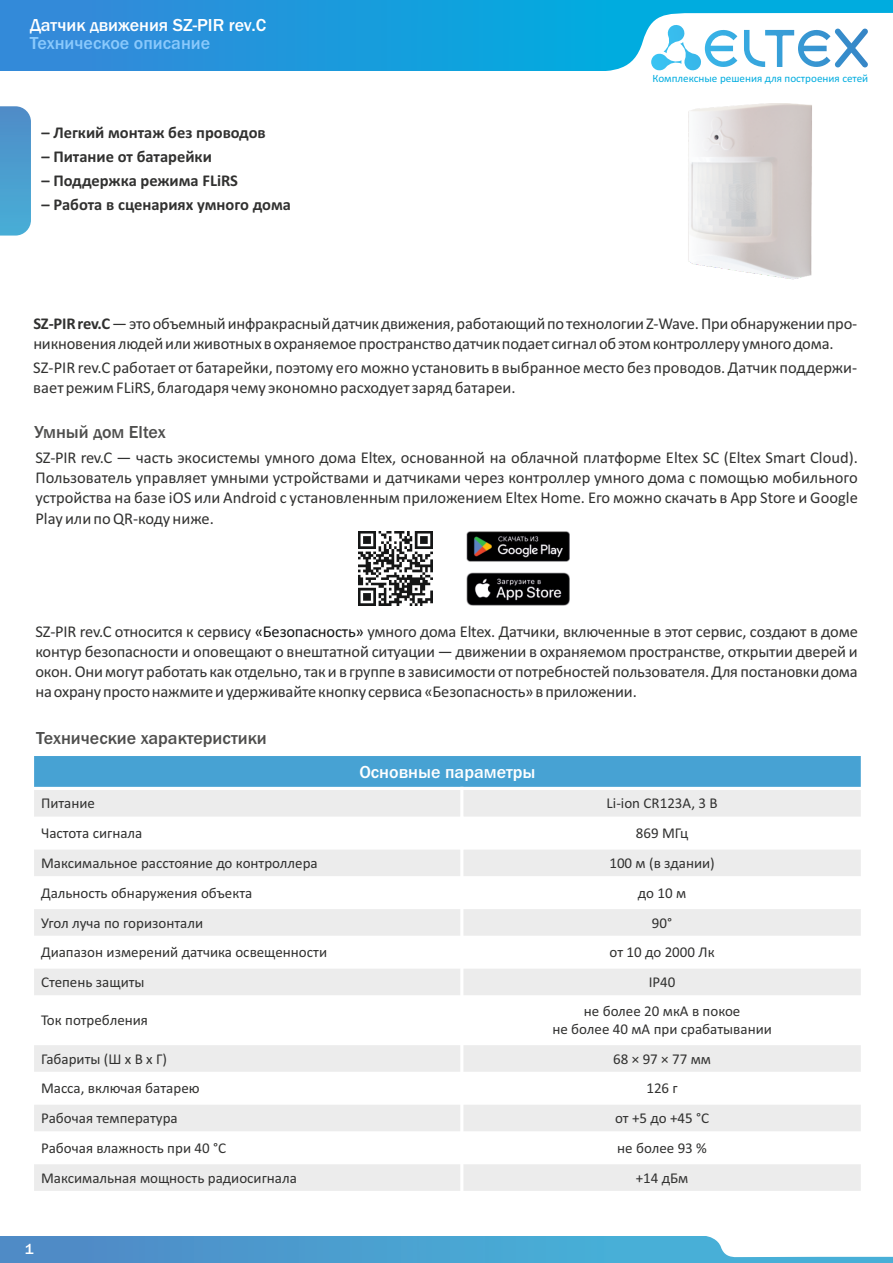
<style>
.page{position:relative;width:893px;height:1263px;background:#fff}
.page>*{position:absolute;margin:0;border:0;box-sizing:border-box;transform-origin:0 0}
.t1{font:500 18px "Franklin Gothic";color:#fff}
.t2{font:500 18px "Franklin Gothic";color:#4e4e4d}
.t3{font:500 18px "Franklin Gothic";color:#8ac9fc}
.t4{font:16.5px/20.1px "Calibri";letter-spacing:-.01em;color:#313130}
.t5{font:700 16.5px "Calibri";color:#313130}
.t6{font:15px "Calibri";color:#313130}
.t7{font:500 15px "Franklin Gothic";color:#fff}
.t8{font:11.1px "Calibri";color:#00acdf}
.s1{font-weight:700}
.s2{color:#151616}
</style>
<div class="page">
<div style="left:0;top:0;width:893px;height:71px;background:linear-gradient(to right,#3489d9,#00b4e0)"></div>
<svg style="left:589px;top:13px;width:304px;height:58px"></svg>
<div style="left:0;top:1236px;width:893px;height:27px;background:linear-gradient(to right,#4f8bc7,#46b8db)"></div>
<svg style="left:703px;top:1236px;width:190px;height:21px"></svg>
<svg style="left:0;top:106px;width:31px;height:130px;background:#51a0d0"></svg>
<img style="left:358px;top:531px;width:75px;height:75px">
<div style="left:32px;top:754px;width:830px;height:34px;background:#47a2d3"></div>
<div style="left:32px;top:788px;width:430px;height:30px;background:#ececec"></div>
<div style="left:462px;top:788px;width:400px;height:30px;background:#ececec"></div>
<div style="left:32px;top:848px;width:430px;height:30px;background:#ececec"></div>
<div style="left:462px;top:848px;width:400px;height:30px;background:#ececec"></div>
<div style="left:32px;top:907px;width:430px;height:30px;background:#ececec"></div>
<div style="left:462px;top:907px;width:400px;height:30px;background:#ececec"></div>
<div style="left:32px;top:967px;width:430px;height:30px;background:#ececec"></div>
<div style="left:462px;top:967px;width:400px;height:30px;background:#ececec"></div>
<div style="left:32px;top:1043px;width:430px;height:30px;background:#ececec"></div>
<div style="left:462px;top:1043px;width:400px;height:30px;background:#ececec"></div>
<div style="left:32px;top:1103px;width:430px;height:30px;background:#ececec"></div>
<div style="left:462px;top:1103px;width:400px;height:30px;background:#ececec"></div>
<div style="left:32px;top:1163px;width:430px;height:29px;background:#ececec"></div>
<div style="left:462px;top:1163px;width:400px;height:29px;background:#ececec"></div>
<hr style="left:31px;top:846px;width:3px;height:348px;background:#fff">
<hr style="left:31px;top:753px;width:3px;height:67px;background:#fff">
<hr style="left:460px;top:846px;width:3px;height:348px;background:#fff">
<hr style="left:460px;top:787px;width:3px;height:33px;background:#fff">
<hr style="left:861px;top:846px;width:3px;height:348px;background:#fff">
<hr style="left:861px;top:753px;width:3px;height:67px;background:#fff">
<hr style="left:31px;top:1191px;width:432px;height:3px;background:#fff">
<hr style="left:460px;top:1191px;width:404px;height:3px;background:#fff">
<hr style="left:31px;top:1161px;width:833px;height:3px;background:#fff">
<hr style="left:31px;top:1131px;width:833px;height:3px;background:#fff">
<hr style="left:31px;top:1101px;width:833px;height:4px;background:#fff">
<hr style="left:31px;top:1072px;width:833px;height:3px;background:#fff">
<hr style="left:31px;top:1042px;width:833px;height:3px;background:#fff">
<hr style="left:31px;top:995px;width:833px;height:3px;background:#fff">
<hr style="left:31px;top:965px;width:833px;height:4px;background:#fff">
<hr style="left:31px;top:936px;width:833px;height:3px;background:#fff">
<hr style="left:31px;top:906px;width:833px;height:3px;background:#fff">
<hr style="left:31px;top:876px;width:833px;height:3px;background:#fff">
<hr style="left:31px;top:846px;width:432px;height:3px;background:#fff">
<hr style="left:460px;top:846px;width:404px;height:3px;background:#fff">
<hr style="left:31px;top:817px;width:432px;height:3px;background:#fff">
<hr style="left:460px;top:817px;width:404px;height:3px;background:#fff">
<hr style="left:31px;top:787px;width:833px;height:3px;background:#fff">
<hr style="left:31px;top:753px;width:833px;height:3px;background:#fff">
<img style="left:688px;top:103px;width:124px;height:177px">
<img style="left:466px;top:531px;width:104px;height:75px">
<p class="t1" style="left:30px;top:19px;width:238px">Датчик движения SZ-PIR rev.C</p>
<p class="t3" style="left:30px;top:36px;width:182px">Техническое описание</p>
<p class="t5" style="left:41px;top:125px;width:226px">– Легкий монтаж без проводов</p>
<p class="t5" style="left:41px;top:149px;width:172px">– Питание от батарейки</p>
<p class="t5" style="left:41px;top:174px;width:198px">– Поддержка режима FLiRS</p>
<p class="t5" style="left:41px;top:198px;width:251px">– Работа в сценариях умного дома</p>
<p class="t8" style="left:652px;top:73px;width:217px">Комплексные решения для построения сетей</p>
<p class="t4" style="left:33px;top:314px;width:825px"><span class="s1">SZ-PIRrev.C</span>—этообъемныйинфракрасныйдатчикдвижения,работающийпотехнологииZ-Wave.Приобнаружениипро&shy;никновениялюдейилиживотныхвохраняемоепространстводатчикподает сигналобэтомконтроллеруумногодома.</p>
<p class="t4" style="left:33px;top:359px;width:825px">SZ-PIR rev.C работает от батарейки, поэтому его можно установить в выбранное место без проводов. Датчик поддержи&shy;вает режим FLiRS, благодаря чему экономно расходует заряд батареи.</p>
<p class="t2" style="left:34px;top:425px;width:133px">Умный дом Eltex</p>
<p class="t4" style="left:35px;top:449px;width:824px;text-align:justify">SZ-PIR rev.C — часть экосистемы умного дома Eltex, основанной на облачной платформе Eltex SC (Eltex Smart Cloud).<br>Пользователь управляет умными устройствами и датчиками через контроллер умного дома с помощью мобильного устройства на базе iOS или Android с установленным приложением Eltex Home. Его можно скачать в App Store и Google Play или по QR-коду ниже.</p>
<p class="t4" style="left:35px;top:622px;width:824px;text-align:justify">SZ-PIR rev.C относится к сервису <span class="s2">«Безопасность»</span> умного дома Eltex. Датчики, включенные в этот сервис, создают в доме контур безопасности и оповещают о внештатной ситуации — движении в охраняемом пространстве, открытии дверей и окон.Онимогут работать как отдельно,так и в группе в зависимости от потребностей пользователя.Для постановкидома наохранупростонажмитеиудерживайтекнопкусервиса«Безопасность»вприложении.</p>
<p class="t2" style="left:36px;top:731px;width:232px">Технические характеристики</p>
<p class="t1" style="left:359px;top:765px;width:178px">Основные параметры</p>
<p class="t6" style="left:41px;top:797px;width:56px">Питание</p>
<p class="t6" style="left:607px;top:797px;width:112px">Li-ion CR123A, 3 В</p>
<p class="t6" style="left:41px;top:827px;width:103px">Частота сигнала</p>
<p class="t6" style="left:636px;top:827px;width:54px">869 МГц</p>
<p class="t6" style="left:41px;top:857px;width:278px">Максимальное расстояние до контроллера</p>
<p class="t6" style="left:609px;top:857px;width:107px">100 м (в здании)</p>
<p class="t6" style="left:41px;top:886px;width:213px">Дальность обнаружения объекта</p>
<p class="t6" style="left:638px;top:886px;width:50px">до 10 м</p>
<p class="t6" style="left:41px;top:916px;width:164px">Угол луча по горизонтали</p>
<p class="t6" style="left:652px;top:916px;width:22px">90°</p>
<p class="t6" style="left:41px;top:946px;width:288px">Диапазон измерений датчика освещенности</p>
<p class="t6" style="left:610px;top:946px;width:107px">от 10 до 2000 Лк</p>
<p class="t6" style="left:41px;top:976px;width:105px">Степень защиты</p>
<p class="t6" style="left:649px;top:976px;width:28px">IP40</p>
<p class="t6" style="left:41px;top:1014px;width:109px">Ток потребления</p>
<p class="t6" style="left:552px;top:1023px;width:221px">не более 40 мА при срабатывании</p>
<p class="t6" style="left:584px;top:1005px;width:158px">не более 20 мкА в покое</p>
<p class="t6" style="left:41px;top:1052px;width:128px">Габариты (Ш х В х Г)</p>
<p class="t6" style="left:613px;top:1052px;width:99px">68 × 97 × 77 мм</p>
<p class="t6" style="left:41px;top:1082px;width:160px">Масса, включая батарею</p>
<p class="t6" style="left:646px;top:1082px;width:33px">126 г</p>
<p class="t6" style="left:41px;top:1112px;width:138px">Рабочая температура</p>
<p class="t6" style="left:615px;top:1112px;width:96px">от +5 до +45 °C</p>
<p class="t6" style="left:41px;top:1142px;width:187px">Рабочая влажность при 40 °C</p>
<p class="t6" style="left:617px;top:1142px;width:91px">не более 93 %</p>
<p class="t6" style="left:41px;top:1171px;width:257px">Максимальная мощность радиосигнала</p>
<p class="t6" style="left:636px;top:1171px;width:54px">+14 дБм</p>
<p class="t7" style="left:25px;top:1243px;width:10px">1</p>
</div>
